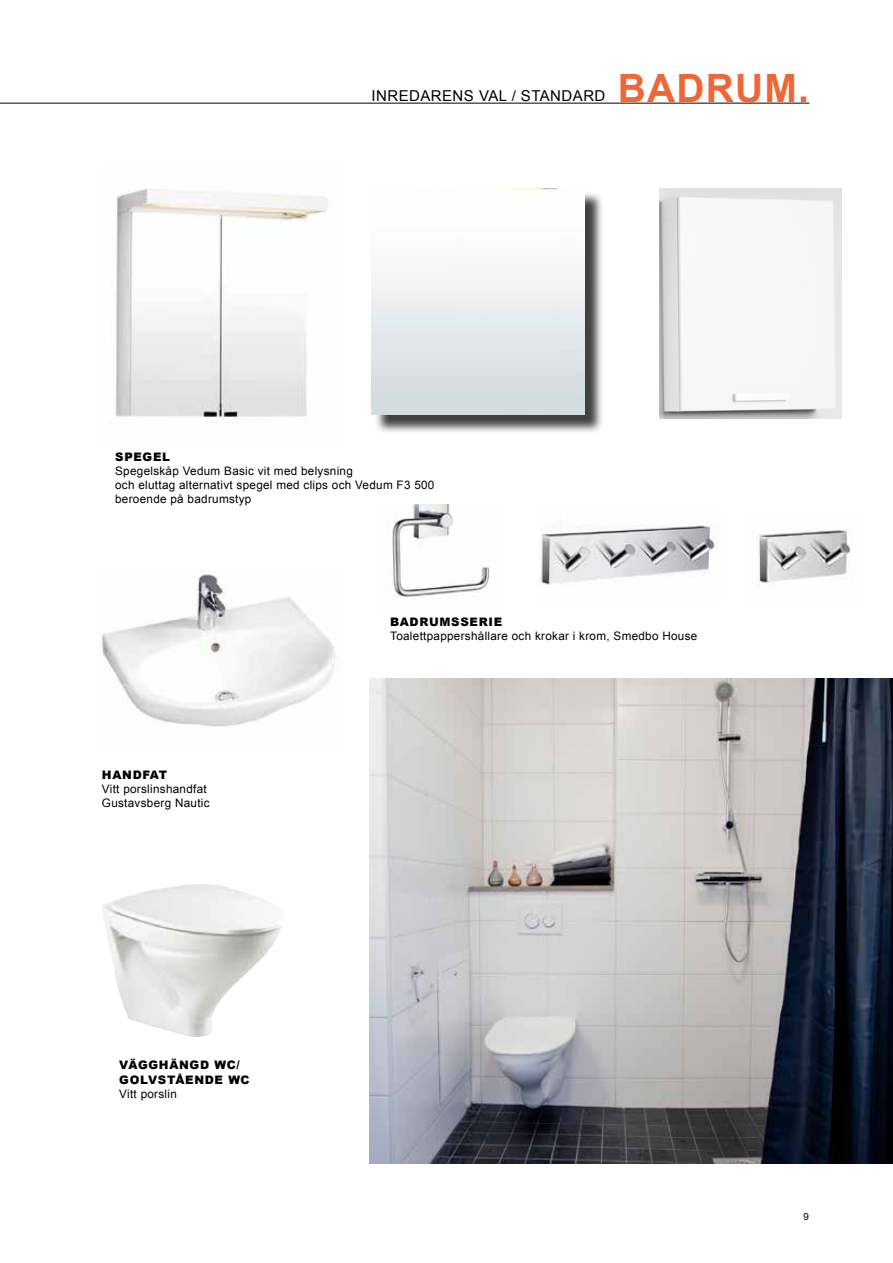
<style>
.page{position:relative;width:893px;height:1263px;background:#fff}
.page>*{position:absolute;margin:0;border:0;box-sizing:border-box;transform-origin:0 0}
.t1{font:700 39px "Arial";letter-spacing:.03em;color:#ec6839}
.t2{font:15px "Arial";letter-spacing:.03em;color:#000}
.t3{font:11.7px/14.1px "Arial";letter-spacing:.025em;color:#000}
.t4{font:900 11.7px/14.1px "Arial";letter-spacing:.06em;color:#000}
.t5{font:9.75px "Arial";color:#000}
</style>
<div class="page">
<hr style="left:1px;top:103px;width:808px;height:1px;background:#000">
<img style="left:370px;top:679px;width:523px;height:484px">
<img style="left:392px;top:505px;width:97px;height:92px">
<img style="left:540px;top:525px;width:179px;height:60px">
<img style="left:115px;top:189px;width:212px;height:233px">
<img style="left:101px;top:574px;width:235px;height:153px">
<img style="left:759px;top:530px;width:92px;height:54px">
<img style="left:102px;top:884px;width:180px;height:153px">
<img style="left:660px;top:188px;width:181px;height:231px">
<div style="left:374px;top:191px;width:230px;height:243px;background:#000;opacity:.75"></div>
<img style="left:372px;top:188px;width:213px;height:227px">
<p class="t2" style="left:372px;top:86px;width:235px">INREDARENS VAL / STANDARD</p>
<h1 class="t1" style="left:618px;top:62px;width:193px">BADRUM.</h1>
<p class="t4" style="left:115px;top:449px;width:56px">SPEGEL</p>
<p class="t3" style="left:115px;top:463px;width:321px">Spegelskåp Vedum Basic vit med belysning<br>och eluttag alternativt spegel med clips och Vedum F3 500 beroende på badrumstyp</p>
<p class="t4" style="left:102px;top:767px;width:67px">HANDFAT</p>
<p class="t3" style="left:102px;top:782px;width:109px">Vitt porslinshandfat<br>Gustavsberg Nautic</p>
<p class="t4" style="left:119px;top:1058px;width:132px">VÄGGHÄNGD WC/<br>GOLVSTÅENDE WC</p>
<p class="t3" style="left:119px;top:1086px;width:59px">Vitt porslin</p>
<p class="t4" style="left:390px;top:614px;width:113px">BADRUMSSERIE</p>
<p class="t3" style="left:390px;top:629px;width:309px">Toalettpappershållare och krokar i krom, Smedbo House</p>
<p class="t5" style="left:803px;top:1210px;width:7px">9</p>
</div>
